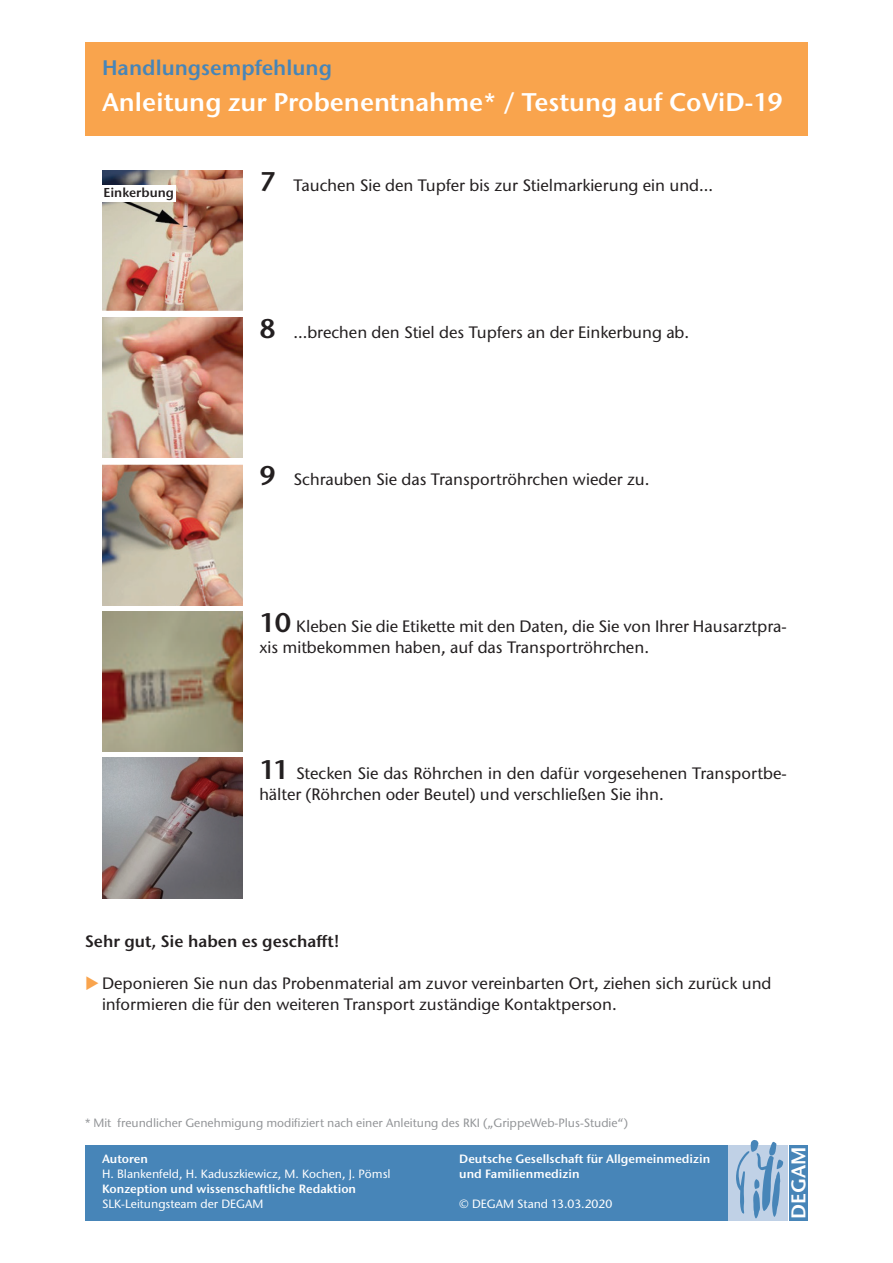
<style>
.page{position:relative;width:893px;height:1263px;background:#fff}
.page>*{position:absolute;margin:0;border:0;box-sizing:border-box;transform-origin:0 0}
.t1{font:600 25.5px "Stone Sans ITC Pro";color:#fff}
.t2{font:600 21px "Stone Sans ITC Pro";color:#4785b8}
.t3{font:600 19.8px "Stone Sans ITC Pro";letter-spacing:.005em;color:#fff}
.t4{font:500 16.5px/21px "Stone Sans ITC Std";color:#231f20}
.t5{font:600 16.5px "Stone Sans ITC Pro";color:#231f20}
.t6{font:600 12.9px "Stone Sans ITC Pro";color:#231f20}
.t7{font:600 12px/15px "Stone Sans ITC Pro";color:#fff}
.t8{font:500 12px "Stone Sans ITC Std";color:#fff}
.t9{font:500 12px "Stone Sans ITC Std";color:#939598}
.s1{font-family:"Stone Sans ITC Pro";font-weight:600;font-size:27px}
.s2{color:#f9a44d}
</style>
<div class="page">
<div style="left:85px;top:1145px;width:642px;height:75px;background:#4785b8"></div>
<div style="left:728px;top:1145px;width:59px;height:75px;background:#c0d1e6"></div>
<div style="left:789px;top:1145px;width:19px;height:75px;background:#4785b8"></div>
<svg style="left:736px;top:1140px;width:47px;height:78px"></svg>
<div style="left:85px;top:43px;width:723px;height:93px;background:#f9a44d"></div>
<img style="left:102px;top:170px;width:140px;height:140px">
<div style="left:101px;top:185px;width:75px;height:17px;background:#fff"></div>
<img style="left:102px;top:317px;width:140px;height:141px">
<img style="left:102px;top:465px;width:140px;height:140px">
<img style="left:102px;top:611px;width:140px;height:141px">
<img style="left:102px;top:758px;width:140px;height:140px">
<p class="t2" style="left:102px;top:54px;width:231px">Handlungsempfehlung</p>
<h1 class="t1" style="left:102px;top:86px;width:682px">Anleitung zur Probenentnahme* / Testung auf CoViD-19</h1>
<p class="t6" style="left:104px;top:184px;width:72px">Einkerbung</p>
<p class="t4" style="left:259px;top:175px;width:455px"><span class="s1">7</span> Tauchen Sie den Tupfer bis zur Stielmarkierung ein und…</p>
<p class="t4" style="left:259px;top:322px;width:431px"><span class="s1">8</span> …brechen den Stiel des Tupfers an der Einkerbung ab.</p>
<p class="t4" style="left:259px;top:469px;width:392px"><span class="s1">9</span> Schrauben Sie das Transportröhrchen wieder zu.</p>
<p class="t4" style="left:259px;top:616px;width:529px"><span class="s1">10</span> Kleben Sie die Etikette mit den Daten, die Sie von Ihrer Hausarztpra&shy;xis mitbekommen haben, auf das Transportröhrchen.</p>
<p class="t4" style="left:259px;top:763px;width:529px"><span class="s1">11</span> Stecken Sie das Röhrchen in den dafür vorgesehenen Transportbe&shy;hälter (Röhrchen oder Beutel) und verschließen Sie ihn.</p>
<p class="t5" style="left:85px;top:931px;width:256px">Sehr gut, Sie haben es geschafft!</p>
<p class="t4" style="left:102px;top:972px;width:671px;text-indent:-17px"><span class="s2">◆</span> Deponieren Sie nun das Probenmaterial am zuvor vereinbarten Ort, ziehen sich zurück und informieren die für den weiteren Transport zuständige Kontaktperson.</p>
<p class="t9" style="left:85px;top:1116px;width:544px">* Mit freundlicher Genehmigung modifiziert nach einer Anleitung des RKI („GrippeWeb-Plus-Studie“)</p>
<p class="t7" style="left:102px;top:1152px;width:47px">Autoren</p>
<p class="t8" style="left:102px;top:1167px;width:290px">H. Blankenfeld, H. Kaduszkiewicz, M. Kochen, J. Pömsl</p>
<p class="t7" style="left:102px;top:1182px;width:256px">Konzeption und wissenschaftliche Redaktion</p>
<p class="t8" style="left:102px;top:1197px;width:163px">SLK-Leitungsteam der DEGAM</p>
<p class="t7" style="left:459px;top:1152px;width:253px">Deutsche Gesellschaft für Allgemeinmedizin und Familienmedizin</p>
<p class="t8" style="left:459px;top:1197px;width:154px">© DEGAM Stand 13.03.2020</p>
<p class="t3" style="left:786px;top:1219px;width:74px;rotate:-90deg">DEGAM</p>
</div>
